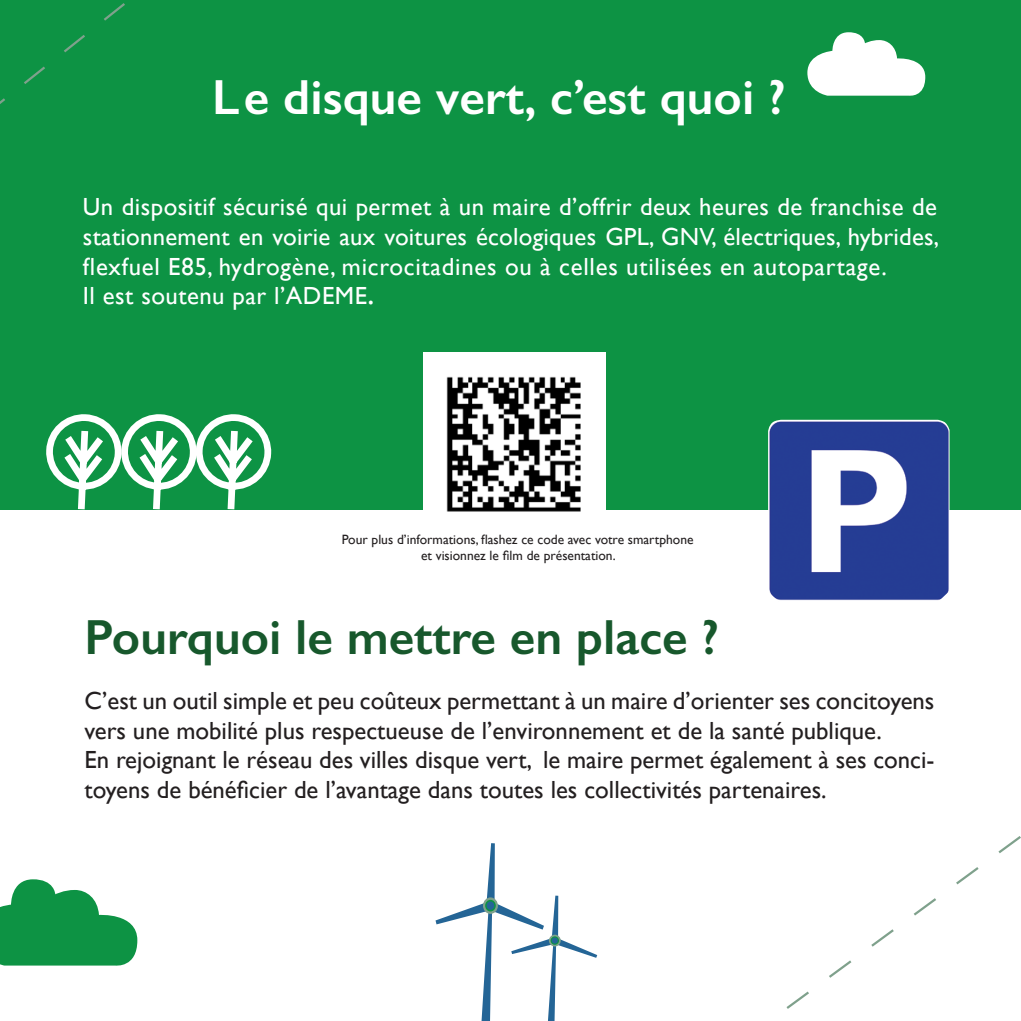
<style>
.page{position:relative;width:1021px;height:1021px;background:#fff}
.page>*{position:absolute;margin:0;border:0;box-sizing:border-box;transform-origin:0 0}
.t1{font:600 49.5px "Gill Sans";color:#17582c}
.t2{font:600 49.5px "Gill Sans";color:#fff}
.t3{font:24.75px/29.7px "Gill Sans";color:#231f20}
.t4{font:24.75px/29.7px "Gill Sans";letter-spacing:.02em;color:#fff}
.t5{font:13.5px/16.2px "Gill Sans";color:#231f20;text-align:center}
.s1{font-size:31.5px}
</style>
<div class="page">
<div style="left:0;top:0;width:1020px;height:509px;background:#0d9344"></div>
<svg style="left:0;top:3px;width:125px;height:101px"></svg>
<svg style="left:597px;top:836px;width:423px;height:173px"></svg>
<img style="left:768px;top:420px;width:181px;height:181px">
<img style="left:424px;top:353px;width:181px;height:159px">
<svg style="left:807px;top:32px;width:118px;height:64px"></svg>
<svg style="left:0;top:879px;width:137px;height:87px"></svg>
<svg style="left:435px;top:843px;width:162px;height:177px"></svg>
<svg style="left:43px;top:414px;width:232px;height:96px"></svg>
<h1 class="t2" style="left:212px;top:67px;width:575px">L e disque vert, c’est quoi ?</h1>
<p class="t4" style="left:83px;top:192px;width:857px">Un dispositif sécurisé qui permet à un maire d’offrir deux heures de franchise de stationnement en voirie aux voitures écologiques GPL, GNV, électriques, hybrides, flexfuel E85, hydrogène, microcitadines ou à celles utilisées en autopartage.<br>Il est soutenu par l’ADEME<span class="s1">.</span></p>
<p class="t5" style="left:342px;top:531px;width:353px">Pour plus d’informations, flashez ce code avec votre smartphone et visionnez le film de présentation.</p>
<h1 class="t1" style="left:85px;top:607px;width:636px">Pourquoi le mettre en place ?</h1>
<p class="t3" style="left:85px;top:685px;width:851px">C’est un outil simple et peu coûteux permettant à un maire d’orienter ses concitoyens vers une mobilité plus respectueuse de l’environnement et de la santé publique.<br>En rejoignant le réseau des villes disque vert, le maire permet également à ses conci&shy;toyens de bénéficier de l’avantage dans toutes les collectivités partenaires.</p>
</div>
